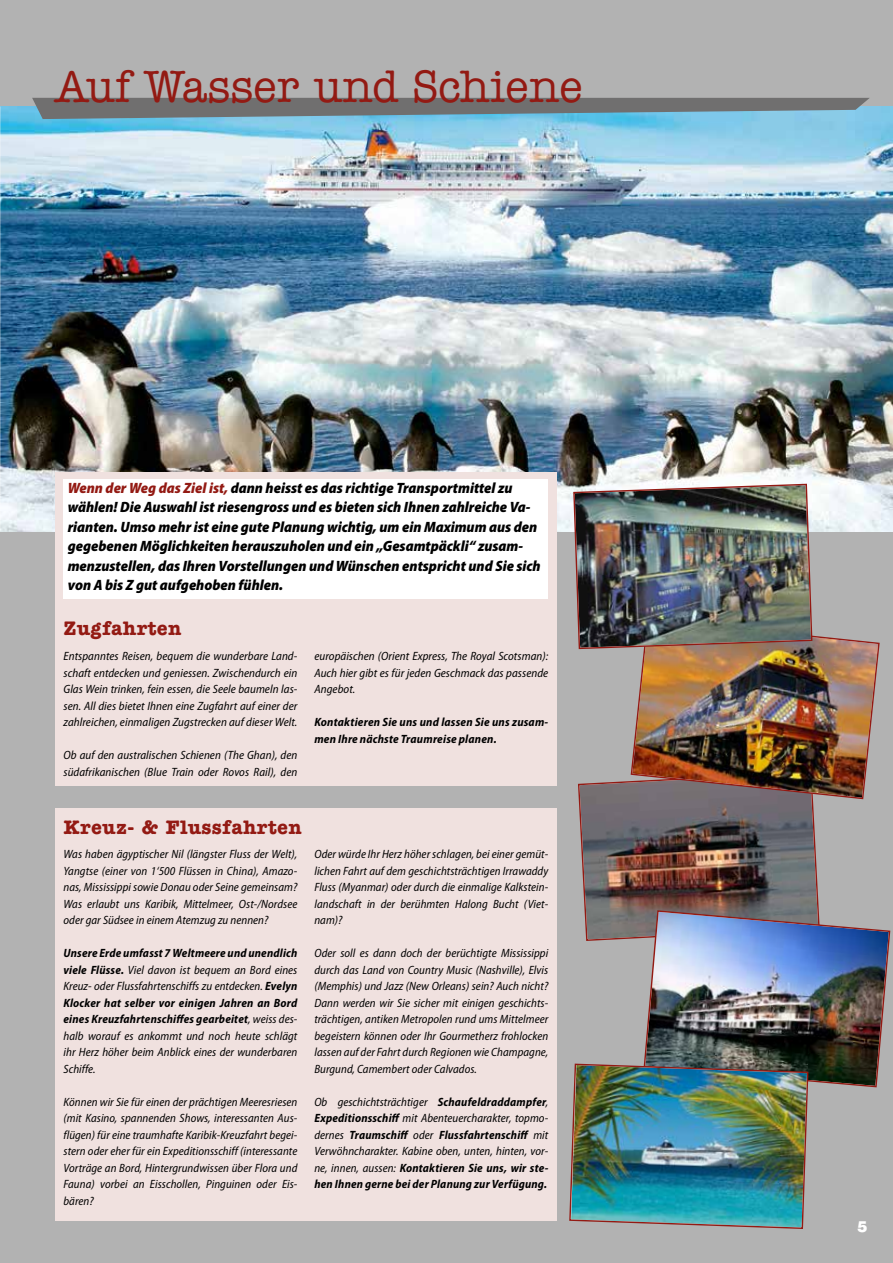
<style>
.page{position:relative;width:893px;height:1263px;background:#b2b2b2}
.page>*{position:absolute;margin:0;border:0;box-sizing:border-box;transform-origin:0 0}
.t1{font:500 45px "Ameri Type SB";color:#931a13}
.t2{font:700 19.5px "Ameri Type SB";letter-spacing:.02em;color:#931a13}
.t3{font:italic 900 semi-condensed 15px/19.5px "Myriad Pro";color:#000}
.t4{font:700 15px "Europa SB";color:#fff}
.t5{font:italic semi-condensed 12px/16.5px "Myriad Pro";letter-spacing:.005em;color:#000;text-align:justify}
.t6{font:italic 700 semi-condensed 12px/16.5px "Myriad Pro";letter-spacing:.015em;color:#000}
.s1{color:#931a13}
.s2{font-weight:700}
.s3{font-weight:400}
</style>
<div class="page">
<img style="left:0;top:106px;width:893px;height:425px">
<div style="left:56px;top:473px;width:501px;height:313px;background:#f0e1df"></div>
<div style="left:56px;top:808px;width:501px;height:413px;background:#f0e1df"></div>
<div style="left:64px;top:479px;width:484px;height:119px;background:#fff"></div>
<svg style="left:32px;top:98px;width:838px;height:21px;background:#70828a"></svg>
<img style="left:570px;top:484px;width:319px;height:604px">
<img style="left:569px;top:991px;width:240px;height:238px">
<h1 class="t1" style="left:55px;top:62px;width:529px">Auf Wasser und Schiene</h1>
<p class="t3" style="left:68px;top:477px;width:474px"><span class="s1">Wenn der Weg das Ziel ist,</span> dann heisst es das richtige Transportmittel zu wählen! Die Auswahl ist riesengross und es bieten sich Ihnen zahlreiche Va&shy;rianten. Umso mehr ist eine gute Planung wichtig, um ein Maximum aus den gegebenen Möglichkeiten herauszuholen und ein „Gesamtpäckli“ zusam&shy;menzustellen, das Ihren Vorstellungen und Wünschen entspricht und Sie sich von A bis Z gut aufgehoben fühlen.</p>
<h2 class="t2" style="left:64px;top:617px;width:119px">Zugfahrten</h2>
<p class="t5" style="left:64px;top:648px;width:235px">Entspanntes Reisen, bequem die wunderbare Land&shy;schaft entdecken und geniessen. Zwischendurch ein Glas Wein trinken, fein essen, die Seele baumeln las&shy;sen. All dies bietet Ihnen eine Zugfahrt auf einer der zahlreichen, einmaligen Zugstrecken auf dieser Welt.</p>
<p class="t5" style="left:64px;top:747px;width:235px">Ob auf den australischen Schienen (The Ghan), den südafrikanischen (Blue Train oder Rovos Rail), den</p>
<p class="t5" style="left:314px;top:648px;width:235px">europäischen (Orient Express, The Royal Scotsman):<br>Auch hier gibt es für jeden Geschmack das passende Angebot.</p>
<p class="t6" style="left:314px;top:713px;width:235px">Kontaktieren Sie uns und lassen Sie uns zusam&shy;men Ihre nächste Traumreise planen.</p>
<h2 class="t2" style="left:64px;top:816px;width:239px">Kreuz- &amp; Flussfahrten</h2>
<p class="t5" style="left:64px;top:846px;width:235px">Was haben ägyptischer Nil (längster Fluss der Welt), Yangtse (einer von 1‘500 Flüssen in China), Amazo&shy;nas, Mississippi sowie Donau oder Seine gemeinsam?<br>Was erlaubt uns Karibik, Mittelmeer, Ost-/Nordsee oder gar Südsee in einem Atemzug zu nennen?</p>
<p class="t5" style="left:64px;top:945px;width:235px"><span class="s2">Unsere Erde umfasst 7 Weltmeere und unendlich viele Flüsse.</span> Viel davon ist bequem an Bord eines Kreuz- oder Flussfahrtenschiffs zu entdecken. <span class="s2">Evelyn Klocker hat selber vor einigen Jahren an Bord eines Kreuzfahrtenschiffes gearbeitet</span>, weiss des&shy;halb worauf es ankommt und noch heute schlägt ihr Herz höher beim Anblick eines der wunderbaren Schiffe.</p>
<p class="t5" style="left:64px;top:1093px;width:235px">Können wir Sie für einen der prächtigen Meeresriesen (mit Kasino, spannenden Shows, interessanten Aus&shy;flügen) für eine traumhafte Karibik-Kreuzfahrt begei&shy;stern oder eher für ein Expeditionsschiff (interessante Vorträge an Bord, Hintergrundwissen über Flora und Fauna) vorbei an Eisschollen, Pinguinen oder Eis&shy;bären?</p>
<p class="t5" style="left:314px;top:846px;width:235px">Oder würde Ihr Herz höher schlagen, bei einer gemüt&shy;lichen Fahrt auf dem geschichtsträchtigen Irrawaddy Fluss (Myanmar) oder durch die einmalige Kalkstein&shy;landschaft in der berühmten Halong Bucht (Viet&shy;nam)?</p>
<p class="t5" style="left:314px;top:945px;width:235px">Oder soll es dann doch der berüchtigte Mississippi durch das Land von Country Music (Nashville), Elvis (Memphis) und Jazz (New Orleans) sein? Auch nicht?<br>Dann werden wir Sie sicher mit einigen geschichts&shy;trächtigen, antiken Metropolen rund ums Mittelmeer begeistern können oder Ihr Gourmetherz frohlocken lassen auf der Fahrt durch Regionen wie Champagne, Burgund, Camembert oder Calvados.</p>
<p class="t6" style="left:314px;top:1093px;width:235px;text-align:justify"><span class="s3">Ob geschichtsträchtiger</span> Schaufeldraddampfer<span class="s3">, </span>Expeditionsschiff <span class="s3">mit Abenteuercharakter, topmo&shy;dernes</span> Traumschiff <span class="s3">oder</span> Flussfahrtenschiff <span class="s3">mit Verwöhncharakter. Kabine oben, unten, hinten, vor&shy;ne, innen, aussen:</span> Kontaktieren Sie uns, wir ste&shy;hen Ihnen gerne bei der Planung zur Verfügung.</p>
<p class="t4" style="left:857px;top:1217px;width:12px">5</p>
</div>
